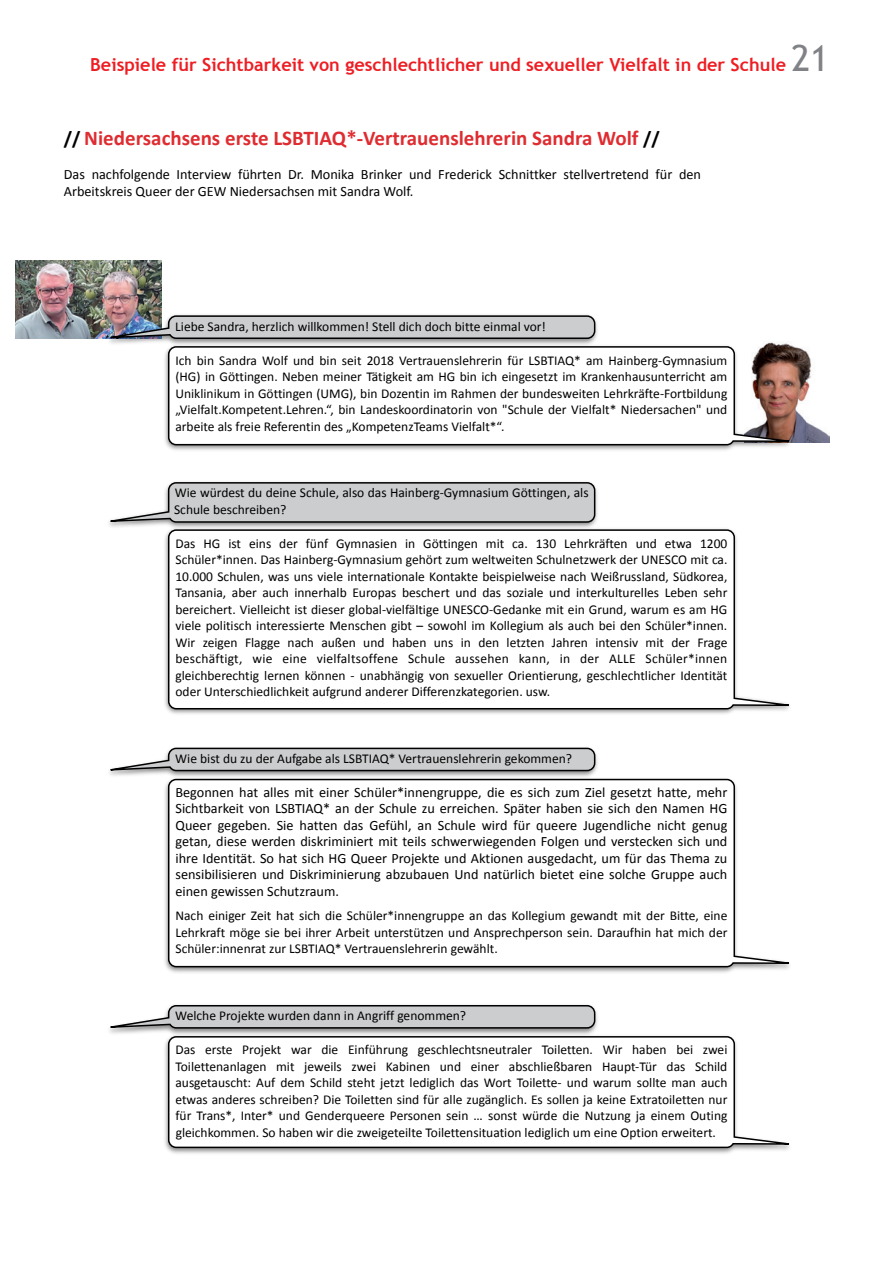
<style>
.page{position:relative;width:893px;height:1263px;background:#fff}
.page>*{position:absolute;margin:0;border:0;box-sizing:border-box;transform-origin:0 0}
.t1{font:700 21px "Calibri";color:#df2c31}
.t2{font:700 18px "Calibri";color:#df2c31}
.t3{font:700 18px "Trebuchet MS";color:#ee1d23}
.t4{font:14.25px/16.5px "Calibri";color:#000}
.t5{font:13.5px/16.5px "Calibri";color:#000;text-align:justify}
.s1{font-family:"Gill Sans";font-weight:400;font-size:39px;color:#7c7d82}
.s2{font-family:"Trebuchet MS";font-weight:400;font-size:36px;color:#808285}
.s3{font-size:19.5px;color:#000}
</style>
<div class="page">
<img style="left:109px;top:489px;width:489px;height:39px">
<svg style="left:109px;top:482px;width:487px;height:42px;background:#c0c1c2"></svg>
<img style="left:164px;top:528px;width:622px;height:186px">
<svg style="left:167px;top:529px;width:623px;height:181px"></svg>
<img style="left:109px;top:755px;width:489px;height:22px">
<svg style="left:109px;top:747px;width:487px;height:25px;background:#b6b7b8"></svg>
<img style="left:164px;top:777px;width:624px;height:196px">
<svg style="left:167px;top:778px;width:623px;height:190px"></svg>
<img style="left:109px;top:1012px;width:489px;height:22px">
<svg style="left:109px;top:1005px;width:487px;height:25px;background:#b4b5b6"></svg>
<img style="left:164px;top:1034px;width:624px;height:120px">
<svg style="left:167px;top:1035px;width:623px;height:114px"></svg>
<img style="left:16px;top:260px;width:146px;height:78px">
<img style="left:106px;top:314px;width:492px;height:31px">
<svg style="left:105px;top:315px;width:491px;height:25px;background:#aaabaf"></svg>
<img style="left:765px;top:342px;width:64px;height:100px">
<img style="left:164px;top:351px;width:622px;height:100px">
<svg style="left:167px;top:345px;width:628px;height:101px"></svg>
<h2 class="t2" style="left:175px;top:51px;width:656px">Beispiele für Sichtbarkeit von geschlechtlicher und sexueller Vielfalt in der Schule <span class="s1">21</span><span class="s2">21</span></h2>
<h2 class="t3" style="left:90px;top:53px;width:629px">Beispiele für Sichtbarkeit von geschlechtlicher und sexuell r Vielfalt in de</h2>
<h2 class="t3" style="left:749px;top:53px;width:38px">hule</h2>
<h1 class="t1" style="left:64px;top:123px;width:598px"><span class="s3">//</span> Niedersachsens erste LSBTIAQ*-Vertrauenslehrerin Sandra Wolf <span class="s3">//</span></h1>
<p class="t4" style="left:64px;top:166px;width:639px">Das nachfolgende Interview führten Dr. Monika Brinker und Frederick Schnittker stellvertretend für den<br>Arbeitskreis Queer der GEW Niedersachsen mit Sandra Wolf.</p>
<p class="t5" style="left:175px;top:317px;width:372px">Liebe Sandra, herzlich willkommen! Stell dich doch bitte einmal vor!</p>
<p class="t5" style="left:175px;top:351px;width:553px">Ich bin Sandra Wolf und bin seit 2018 Vertrauenslehrerin für LSBTIAQ* am Hainberg-Gymnasium (HG) in Göttingen. Neben meiner Tätigkeit am HG bin ich eingesetzt im Krankenhausunterricht am Uniklinikum in Göttingen (UMG), bin Dozentin im Rahmen der bundesweiten Lehrkräfte-Fortbildung „Vielfalt.Kompetent.Lehren.“, bin Landeskoordinatorin von "Schule der Vielfalt* Niedersachen" und arbeite als freie Referentin des „KompetenzTeams Vielfalt*“.</p>
<p class="t5" style="left:174px;top:484px;width:416px">Wie würdest du deine Schule, also das Hainberg-Gymnasium Göttingen, als<br>Schule beschreiben?</p>
<p class="t5" style="left:175px;top:534px;width:553px">Das HG ist eins der fünf Gymnasien in Göttingen mit ca. 130 Lehrkräften und etwa 1200<br>Schüler*innen. Das Hainberg-Gymnasium gehört zum weltweiten Schulnetzwerk der UNESCO mit ca.<br>10.000 Schulen, was uns viele internationale Kontakte beispielweise nach Weißrussland, Südkorea, Tansania, aber auch innerhalb Europas beschert und das soziale und interkulturelles Leben sehr bereichert. Vielleicht ist dieser global-vielfältige UNESCO-Gedanke mit ein Grund, warum es am HG viele politisch interessierte Menschen gibt – sowohl im Kollegium als auch bei den Schüler*innen.<br>Wir zeigen Flagge nach außen und haben uns in den letzten Jahren intensiv mit der Frage beschäftigt, wie eine vielfaltsoffene Schule aussehen kann, in der ALLE Schüler*innen gleichberechtig lernen können - unabhängig von sexueller Orientierung, geschlechtlicher Identität oder Unterschiedlichkeit aufgrund anderer Differenzkategorien. usw.</p>
<p class="t5" style="left:175px;top:750px;width:398px">Wie bist du zu der Aufgabe als LSBTIAQ* Vertrauenslehrerin gekommen?</p>
<p class="t4" style="left:175px;top:783px;width:553px;text-align:justify">Begonnen hat alles mit einer Schüler*innengruppe, die es sich zum Ziel gesetzt hatte, mehr Sichtbarkeit von LSBTIAQ* an der Schule zu erreichen. Später haben sie sich den Namen HG Queer gegeben. Sie hatten das Gefühl, an Schule wird für queere Jugendliche nicht genug getan, diese werden diskriminiert mit teils schwerwiegenden Folgen und verstecken sich und ihre Identität. So hat sich HG Queer Projekte und Aktionen ausgedacht, um für das Thema zu sensibilisieren und Diskriminierung abzubauen Und natürlich bietet eine solche Gruppe auch einen gewissen Schutzraum.</p>
<p class="t5" style="left:175px;top:907px;width:553px">Nach einiger Zeit hat sich die Schüler*innengruppe an das Kollegium gewandt mit der Bitte, eine Lehrkraft möge sie bei ihrer Arbeit unterstützen und Ansprechperson sein. Daraufhin hat mich der Schüler:innenrat zur LSBTIAQ* Vertrauenslehrerin gewählt.</p>
<p class="t5" style="left:175px;top:1007px;width:292px">Welche Projekte wurden dann in Angriff genommen?</p>
<p class="t5" style="left:175px;top:1041px;width:553px">Das erste Projekt war die Einführung geschlechtsneutraler Toiletten. Wir haben bei zwei Toilettenanlagen mit jeweils zwei Kabinen und einer abschließbaren Haupt-Tür das Schild ausgetauscht: Auf dem Schild steht jetzt lediglich das Wort Toilette- und warum sollte man auch etwas anderes schreiben? Die Toiletten sind für alle zugänglich. Es sollen ja keine Extratoiletten nur für Trans*, Inter* und Genderqueere Personen sein … sonst würde die Nutzung ja einem Outing gleichkommen. So haben wir die zweigeteilte Toilettensituation lediglich um eine Option erweitert.</p>
</div>
